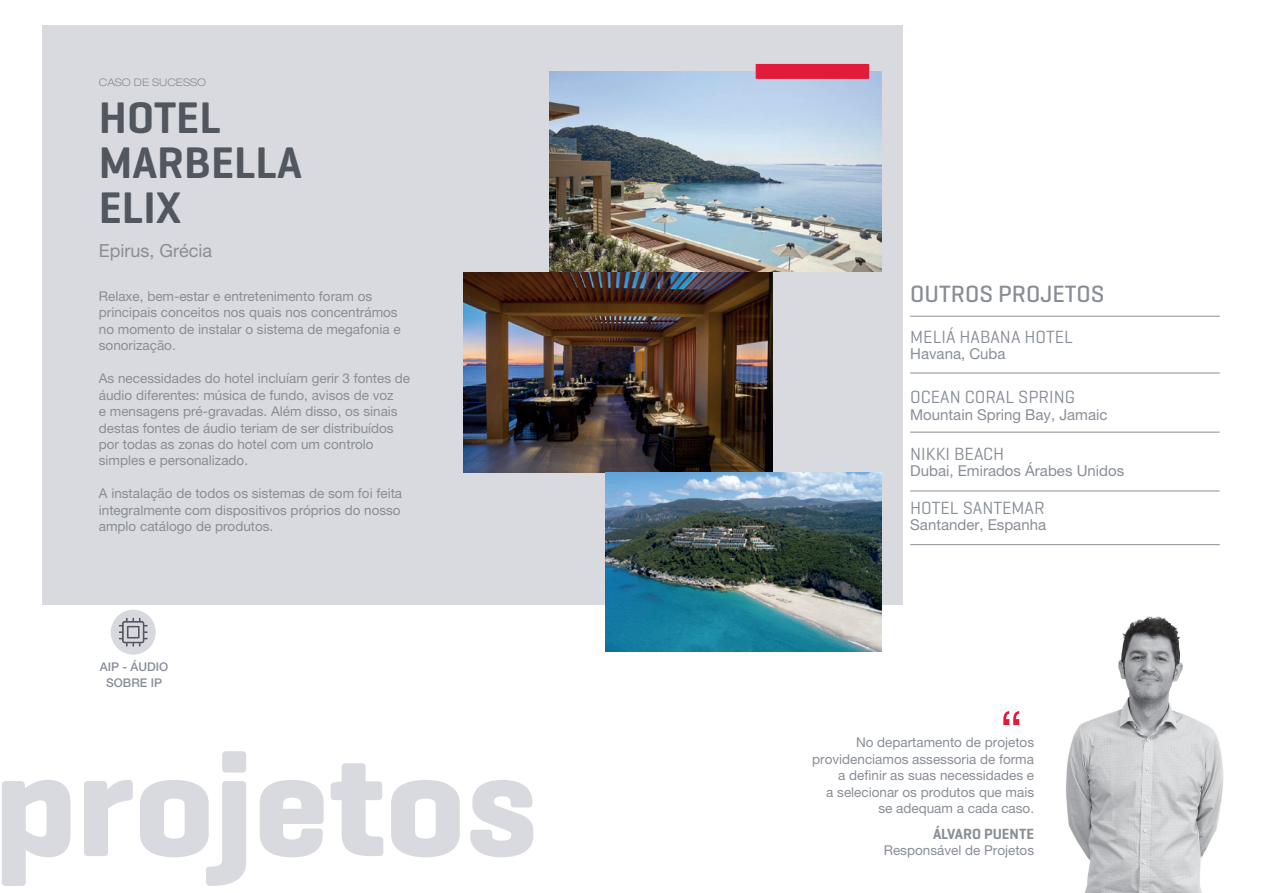
<style>
.page{position:relative;width:1263px;height:893px;background:#fff}
.page>*{position:absolute;margin:0;border:0;box-sizing:border-box;transform-origin:0 0}
.t1{font:700 150px "Geogrotesque";color:#d8dadf}
.t2{font:54px "Helvetica Neue LT Pro";color:#e11b39}
.t3{font:600 45px/45px "Geogrotesque";color:#52575f}
.t4{font:500 24px "Geogrotesque";color:#898e96}
.t5{font:18px "Geogrotesque";color:#898e96}
.t6{font:18px "Helvetica Neue LT Pro";color:#898e96}
.t7{font:15px "Helvetica Neue LT Pro";color:#898e96}
.t8{font:600 15px "Geogrotesque";color:#898e96}
.t9{font:13.5px/16.5px "Helvetica Neue LT Pro";color:#898e96}
.t10{font:500 12px/16.5px "Helvetica Neue LT Pro";color:#898e96;text-align:center}
.t11{font:300 expanded 10.5px "Helvetica Neue LT Pro";color:#898e96}
</style>
<div class="page">
<div style="left:42px;top:25px;width:861px;height:579px;background:#d8dadf"></div>
<img style="left:550px;top:71px;width:332px;height:200px">
<img style="left:463px;top:273px;width:310px;height:200px">
<img style="left:605px;top:473px;width:277px;height:179px">
<div style="left:756px;top:64px;width:113px;height:15px;background:#e11b39"></div>
<img style="left:1066px;top:616px;width:158px;height:277px">
<svg style="left:111px;top:610px;width:45px;height:45px"></svg>
<hr style="left:910px;top:373px;width:310px;height:1px;background:#898e96">
<hr style="left:910px;top:316px;width:310px;height:1px;background:#898e96">
<hr style="left:910px;top:432px;width:310px;height:1px;background:#898e96">
<hr style="left:910px;top:491px;width:310px;height:1px;background:#898e96">
<hr style="left:910px;top:544px;width:310px;height:1px;background:#898e96">
<p class="t11" style="left:99px;top:76px;width:109px">CASO DE SUCESSO</p>
<h3 class="t3" style="left:99px;top:95px;width:205px">HOTEL<br>MARBELLA<br>ELIX</h3>
<h3 class="t6" style="left:99px;top:240px;width:115px">Epirus, Grécia</h3>
<p class="t9" style="left:99px;top:287px;width:303px">Relaxe, bem-estar e entretenimento foram os principais conceitos nos quais nos concentrámos no momento de instalar o sistema de megafonia e sonorização.</p>
<p class="t9" style="left:99px;top:370px;width:313px">As necessidades do hotel incluíam gerir 3 fontes de áudio diferentes: música de fundo, avisos de voz<br>e mensagens pré-gravadas. Além disso, os sinais destas fontes de áudio teriam de ser distribuídos por todas as zonas do hotel com um controlo simples e personalizado.</p>
<p class="t9" style="left:99px;top:485px;width:305px;text-align:justify">A instalação de todos os sistemas de som foi feita integralmente com dispositivos próprios do nosso amplo catálogo de produtos.</p>
<p class="t10" style="left:100px;top:658px;width:70px">AIP - ÁUDIO<br>SOBRE IP</p>
<h1 class="t1" style="left:-6px;top:711px;width:544px">projetos</h1>
<h3 class="t4" style="left:910px;top:278px;width:196px">OUTROS PROJETOS</h3>
<h3 class="t5" style="left:910px;top:325px;width:164px">MELIÁ HABANA HOTEL</h3>
<p class="t7" style="left:910px;top:345px;width:97px">Havana, Cuba</p>
<h3 class="t5" style="left:910px;top:386px;width:166px">OCEAN CORAL SPRING</h3>
<p class="t7" style="left:910px;top:405px;width:199px">Mountain Spring Bay, Jamaic</p>
<h3 class="t5" style="left:910px;top:443px;width:96px">NIKKI BEACH</h3>
<p class="t7" style="left:910px;top:462px;width:215px">Dubai, Emirados Árabes Unidos</p>
<h3 class="t5" style="left:910px;top:496px;width:136px">HOTEL SANTEMAR</h3>
<p class="t7" style="left:910px;top:516px;width:137px">Santander, Espanha</p>
<h2 class="t2" style="left:1000px;top:698px;width:25px">“</h2>
<p class="t9" style="left:812px;top:734px;width:223px;text-align:right">No departamento de projetos providenciamos assessoria de forma a definir as suas necessidades e<br>a selecionar os produtos que mais se adequam a cada caso.</p>
<p class="t8" style="left:933px;top:824px;width:103px">ÁLVARO PUENTE</p>
<p class="t9" style="left:884px;top:842px;width:152px">Responsável de Projetos</p>
</div>
